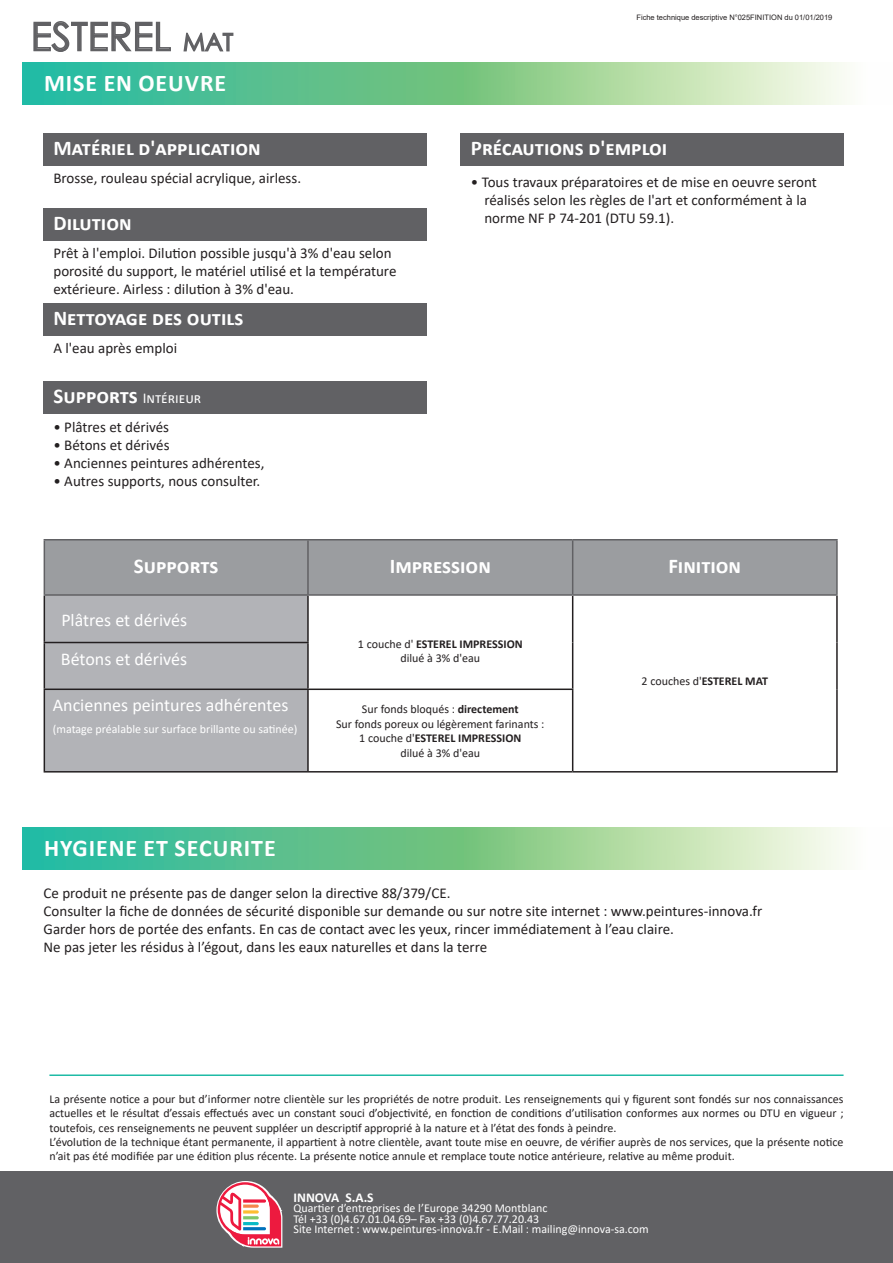
<style>
.page{position:relative;width:893px;height:1263px;background:#fff}
.page>*{position:absolute;margin:0;border:0;box-sizing:border-box;transform-origin:0 0}
.t1{font:39px "Century Gothic";color:#616164}
.t2{font:700 24px "Calibri";letter-spacing:.04em;color:#fff}
.t3{font:24px "Century Gothic";color:#616164}
.t4{font:700 21px "Calibri";color:#fff}
.t5{font:18px "Calibri";color:#fff}
.t6{font:15px/18px "Calibri";color:#231f20}
.t7{font:15px "Calibri";color:#fff}
.t8{font:700 13.5px "Calibri";color:#fff}
.t9{font:12px/14.4px "Calibri";color:#231f20;text-align:justify}
.t10{font:12px "Calibri";color:#fff}
.t11{font:700 12px "Calibri";color:#231f20}
.t12{font:7.5px "Arial";color:#231f20}
.s1{font-weight:700;font-size:21px}
.s2{font-weight:400}
.s3{font-weight:700}
</style>
<div class="page">
<svg style="left:183px;top:32px;width:51px;height:20px"></svg>
<svg style="left:22px;top:62px;width:825px;height:43px;background:#81ce9f"></svg>
<svg style="left:22px;top:827px;width:825px;height:43px;background:#81ce9f"></svg>
<hr style="left:49px;top:1074px;width:794px;height:2px;background:#1fbba6">
<div style="left:44px;top:133px;width:383px;height:33px;background:#616164"></div>
<div style="left:44px;top:208px;width:383px;height:32px;background:#616164"></div>
<div style="left:44px;top:304px;width:383px;height:32px;background:#616164"></div>
<div style="left:44px;top:381px;width:383px;height:33px;background:#616164"></div>
<div style="left:461px;top:133px;width:383px;height:33px;background:#616164"></div>
<div style="left:0;top:1171px;width:893px;height:92px;background:#616164"></div>
<div style="left:45px;top:540px;width:791px;height:54px;background:#9b9da0"></div>
<div style="left:45px;top:596px;width:262px;height:175px;background:#b2b3b7"></div>
<hr style="left:44px;top:596px;width:1px;height:46px;background:#231f20">
<hr style="left:307px;top:596px;width:2px;height:46px;background:#231f20">
<hr style="left:572px;top:596px;width:1px;height:46px;background:#231f20">
<hr style="left:836px;top:596px;width:2px;height:46px;background:#231f20">
<hr style="left:44px;top:642px;width:265px;height:1px;background:#231f20">
<hr style="left:44px;top:643px;width:1px;height:45px;background:#231f20">
<hr style="left:307px;top:643px;width:2px;height:45px;background:#231f20">
<hr style="left:572px;top:642px;width:1px;height:46px;background:#231f20">
<hr style="left:836px;top:642px;width:2px;height:47px;background:#231f20">
<hr style="left:44px;top:688px;width:264px;height:2px;background:#231f20">
<hr style="left:44px;top:690px;width:1px;height:81px;background:#231f20">
<hr style="left:308px;top:688px;width:265px;height:2px;background:#231f20">
<hr style="left:307px;top:690px;width:2px;height:81px;background:#231f20">
<hr style="left:572px;top:690px;width:1px;height:81px;background:#231f20">
<hr style="left:836px;top:689px;width:2px;height:82px;background:#231f20">
<hr style="left:44px;top:771px;width:264px;height:1px;background:#231f20">
<hr style="left:308px;top:771px;width:265px;height:1px;background:#231f20">
<hr style="left:573px;top:771px;width:265px;height:1px;background:#231f20">
<hr style="left:44px;top:539px;width:264px;height:1px;background:#616164">
<hr style="left:44px;top:540px;width:1px;height:54px;background:#616164">
<hr style="left:308px;top:539px;width:265px;height:1px;background:#616164">
<hr style="left:307px;top:540px;width:2px;height:54px;background:#616164">
<hr style="left:573px;top:539px;width:265px;height:1px;background:#616164">
<hr style="left:572px;top:540px;width:1px;height:54px;background:#616164">
<hr style="left:836px;top:540px;width:2px;height:54px;background:#616164">
<hr style="left:44px;top:594px;width:264px;height:2px;background:#616164">
<hr style="left:308px;top:594px;width:265px;height:2px;background:#616164">
<hr style="left:573px;top:594px;width:265px;height:2px;background:#616164">
<svg style="left:33px;top:21px;width:138px;height:31px"></svg>
<svg style="left:216px;top:1181px;width:67px;height:67px"></svg>
<p class="t1" style="left:31px;top:9px;width:142px">ESTEREL</p>
<p class="t3" style="left:183px;top:25px;width:52px">MAT</p>
<p class="t2" style="left:44px;top:66px;width:184px">MISE EN OEUVRE</p>
<p class="t4" style="left:53px;top:133px;width:209px">Matériel d'application</p>
<p class="t6" style="left:53px;top:169px;width:249px">Brosse, rouleau spécial acrylique, airless.</p>
<p class="t4" style="left:53px;top:208px;width:80px">Dilution</p>
<p class="t6" style="left:53px;top:244px;width:344px">Prêt à l'emploi. Dilution possible jusqu'à 3% d'eau selon porosité du support, le matériel utilisé et la température extérieure. Airless : dilution à 3% d'eau.</p>
<p class="t4" style="left:53px;top:304px;width:191px">Nettoyage des outils</p>
<p class="t6" style="left:53px;top:338px;width:125px">A l'eau après emploi</p>
<p class="t7" style="left:53px;top:388px;width:149px"><span class="s1">Supports</span> Intérieur</p>
<p class="t6" style="left:53px;top:417px;width:117px">• Plâtres et dérivés</p>
<p class="t6" style="left:53px;top:435px;width:118px">• Bétons et dérivés</p>
<p class="t6" style="left:53px;top:453px;width:212px">• Anciennes peintures adhérentes,</p>
<p class="t6" style="left:53px;top:471px;width:208px">• Autres supports, nous consulter.</p>
<p class="t12" style="left:636px;top:13px;width:198px">Fiche technique descriptive N°025FINITION du 01/01/2019</p>
<p class="t4" style="left:471px;top:133px;width:198px">Précautions d'emploi</p>
<p class="t6" style="left:471px;top:172px;width:347px">• Tous travaux préparatoires et de mise en oeuvre seront</p>
<p class="t6" style="left:484px;top:190px;width:324px">réalisés selon les règles de l'art et conformément à la</p>
<p class="t6" style="left:484px;top:208px;width:191px">norme NF P 74-201 (DTU 59.1).</p>
<p class="t4" style="left:134px;top:551px;width:86px">Supports</p>
<p class="t4" style="left:390px;top:551px;width:103px">Impression</p>
<p class="t4" style="left:668px;top:551px;width:74px">Finition</p>
<p class="t5" style="left:61px;top:607px;width:127px">Plâtres et dérivés</p>
<p class="t5" style="left:61px;top:646px;width:128px">Bétons et dérivés</p>
<p class="t5" style="left:53px;top:693px;width:237px">Anciennes peintures adhérentes</p>
<p class="t10" style="left:53px;top:721px;width:246px">(matage préalable sur surface brillante ou satinée)</p>
<p class="t2" style="left:44px;top:830px;width:233px">HYGIENE ET SECURITE</p>
<p class="t11" style="left:358px;top:635px;width:166px"><span class="s2">1 couche d'</span> ESTEREL IMPRESSION</p>
<p class="t9" style="left:400px;top:651px;width:81px">dilué à 3% d'eau</p>
<p class="t9" style="left:362px;top:702px;width:158px">Sur fonds bloqués : <span class="s3">directement</span></p>
<p class="t9" style="left:336px;top:716px;width:210px">Sur fonds poreux ou légèrement farinants :</p>
<p class="t11" style="left:359px;top:730px;width:164px"><span class="s2">1 couche d'</span>ESTEREL IMPRESSION</p>
<p class="t9" style="left:400px;top:745px;width:81px">dilué à 3% d'eau</p>
<p class="t9" style="left:642px;top:674px;width:128px">2 couches d'<span class="s3">ESTEREL MAT</span></p>
<p class="t6" style="left:44px;top:883px;width:408px">Ce produit ne présente pas de danger selon la directive 88/379/CE.</p>
<p class="t6" style="left:44px;top:901px;width:720px">Consulter la fiche de données de sécurité disponible sur demande ou sur notre site internet : www.peintures-innova.fr</p>
<p class="t6" style="left:44px;top:919px;width:632px">Garder hors de portée des enfants. En cas de contact avec les yeux, rincer immédiatement à l’eau claire.</p>
<p class="t6" style="left:44px;top:937px;width:445px">Ne pas jeter les résidus à l’égout, dans les eaux naturelles et dans la terre</p>
<p class="t9" style="left:49px;top:1091px;width:796px">La présente notice a pour but d’informer notre clientèle sur les propriétés de notre produit. Les renseignements qui y figurent sont fondés sur nos connaissances actuelles et le résultat d’essais effectués avec un constant souci d’objectivité, en fonction de conditions d’utilisation conformes aux normes ou DTU en vigueur ; toutefois, ces renseignements ne peuvent suppléer un descriptif approprié à la nature et à l’état des fonds à peindre.</p>
<p class="t9" style="left:49px;top:1134px;width:796px">L’évolution de la technique étant permanente, il appartient à notre clientèle, avant toute mise en oeuvre, de vérifier auprès de nos services, que la présente notice n’ait pas été modifiée par une édition plus récente. La présente notice annule et remplace toute notice antérieure, relative au même produit.</p>
<p class="t8" style="left:293px;top:1188px;width:82px">INNOVA S.A.S</p>
<p class="t10" style="left:293px;top:1200px;width:256px">Quartier d’entreprises de l’Europe 34290 Montblanc</p>
<p class="t10" style="left:293px;top:1210px;width:247px">Tél +33 (0)4.67.01.04.69– Fax +33 (0)4.67.77.20.43</p>
<p class="t10" style="left:293px;top:1221px;width:357px">Site Internet : www.peintures-innova.fr - E.Mail : mailing@innova-sa.com</p>
</div>
